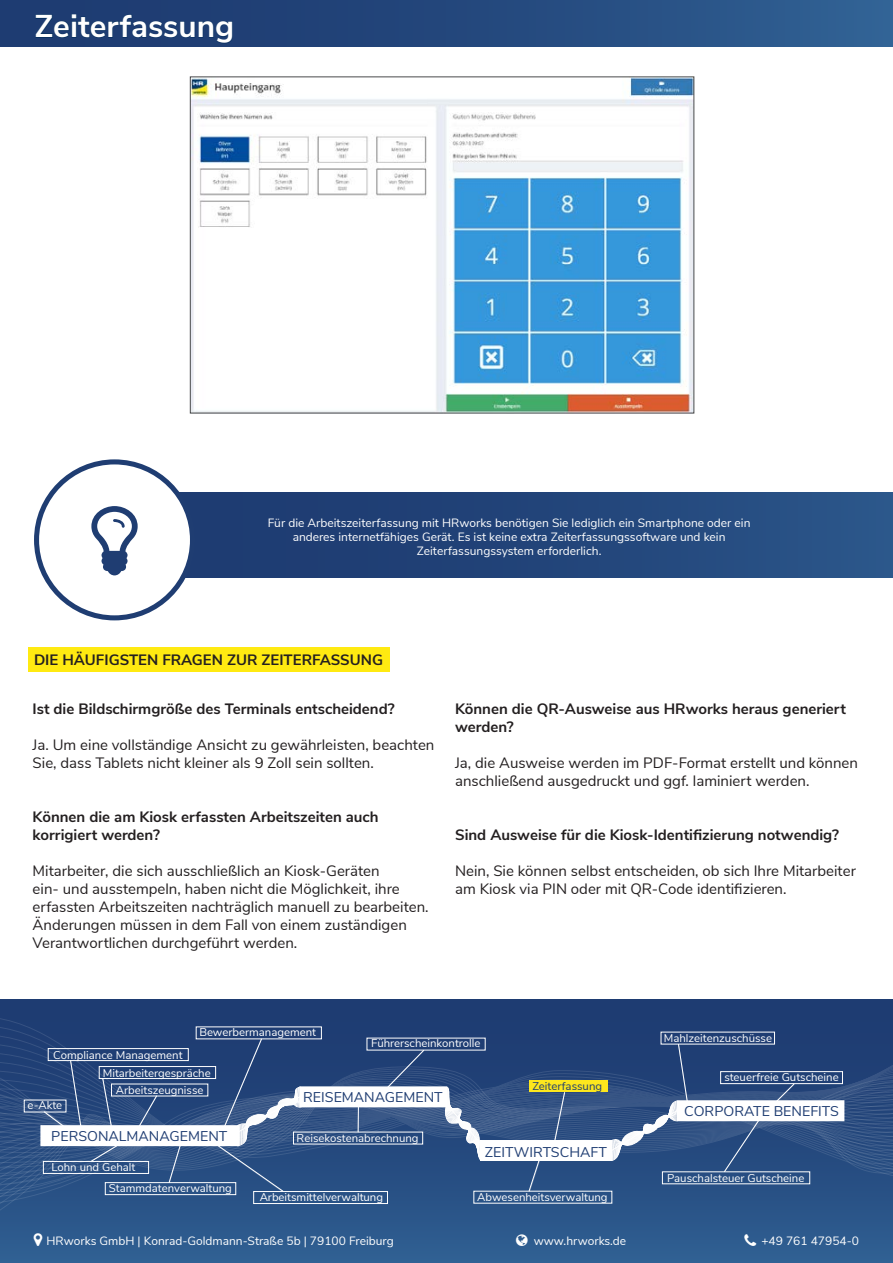
<style>
.page{position:relative;width:893px;height:1263px;background:#fff}
.page>*{position:absolute;margin:0;border:0;box-sizing:border-box;transform-origin:0 0}
.t1{font:700 31.5px "Nunito Sans";color:#fff}
.t2{font:15px/18px "Nunito Sans";color:#231f20}
.t3{font:700 15px/18px "Nunito Sans";color:#231f20}
.t4{font:14.1px "Nunito Sans";color:#1f3d72}
.t5{font:12px/14.4px "Nunito Sans";color:#fff;text-align:center}
.t6{font:11.25px/20.5px "Nunito Sans";color:#fff}
.t7{font:11.25px "Nunito Sans";color:#1f3d72}
</style>
<div class="page">
<svg style="left:0;top:999px;width:893px;height:264px;background:#295286"></svg>
<div style="left:0;top:1016px;width:893px;height:9px;background:#1e3d72"></div>
<svg style="left:0;top:1025px;width:893px;height:9px;background:#254377"></svg>
<hr style="left:0;top:1034px;width:893px;height:4px;background:#1f3d73">
<div style="left:0;top:1192px;width:893px;height:32px;background:#2a5488"></div>
<div style="left:105px;top:1182px;width:131px;height:13px;border:1px solid #fff"></div>
<div style="left:253px;top:1191px;width:135px;height:13px;border:1px solid #fff"></div>
<svg style="left:0;top:1038px;width:893px;height:154px;background:#48648f"></svg>
<div style="left:29px;top:647px;width:361px;height:25px;background:#ffea11"></div>
<div style="left:0;top:0;width:893px;height:46px;background:linear-gradient(to right,#1b356c,#2f5e91)"></div>
<div style="left:143px;top:492px;width:750px;height:85px;background:linear-gradient(to right,#1b366d,#2a5488)"></div>
<div style="left:37px;top:462px;width:155px;height:156px;background:#fff;border-radius:50%"></div>
<div style="left:34px;top:459px;width:161px;height:161px;border:5px solid #1f3d72;border-radius:50%"></div>
<svg style="left:35px;top:14px;width:198px;height:30px;background:#1a3a6f"></svg>
<img style="left:192px;top:79px;width:500px;height:332px">
<svg style="left:34px;top:1233px;width:8px;height:13px"></svg>
<svg style="left:516px;top:1234px;width:12px;height:12px"></svg>
<svg style="left:744px;top:1234px;width:12px;height:12px"></svg>
<p class="t1" style="left:35px;top:3px;width:201px">Zeiterfassung</p>
<p class="t5" style="left:268px;top:514px;width:484px">Für die Arbeitszeiterfassung mit HRworks benötigen Sie lediglich ein Smartphone oder ein anderes internetfähiges Gerät. Es ist keine extra Zeiterfassungssoftware und kein</p>
<p class="t5" style="left:417px;top:543px;width:186px">Zeiterfassungssystem erforderlich.</p>
<p class="t3" style="left:34px;top:650px;width:351px">DIE HÄUFIGSTEN FRAGEN ZUR ZEITERFASSUNG</p>
<p class="t3" style="left:33px;top:698px;width:363px">Ist die Bildschirmgröße des Terminals entscheidend?</p>
<p class="t2" style="left:33px;top:734px;width:403px">Ja. Um eine vollständige Ansicht zu gewährleisten, beachten<br>Sie, dass Tablets nicht kleiner als 9 Zoll sein sollten.</p>
<p class="t3" style="left:33px;top:806px;width:348px">Können die am Kiosk erfassten Arbeitszeiten auch</p>
<p class="t3" style="left:33px;top:824px;width:129px">korrigiert werden?</p>
<p class="t2" style="left:33px;top:860px;width:349px">Mitarbeiter, die sich ausschließlich an Kiosk-Geräten</p>
<p class="t2" style="left:33px;top:878px;width:369px">ein- und ausstempeln, haben nicht die Möglichkeit, ihre</p>
<p class="t2" style="left:33px;top:896px;width:397px">erfassten Arbeitszeiten nachträglich manuell zu bearbeiten.</p>
<p class="t2" style="left:33px;top:914px;width:376px">Änderungen müssen in dem Fall von einem zuständigen<br>Verantwortlichen durchgeführt werden.</p>
<p class="t3" style="left:455px;top:698px;width:392px">Können die QR-Ausweise aus HRworks heraus generiert werden?</p>
<p class="t2" style="left:455px;top:752px;width:404px">Ja, die Ausweise werden im PDF-Format erstellt und können anschließend ausgedruckt und ggf. laminiert werden.</p>
<p class="t3" style="left:455px;top:824px;width:385px">Sind Ausweise für die Kiosk-Identifizierung notwendig?</p>
<p class="t2" style="left:455px;top:860px;width:402px">Nein, Sie können selbst entscheiden, ob sich Ihre Mitarbeiter am Kiosk via PIN oder mit QR-Code identifizieren.</p>
<p class="t6" style="left:53px;top:1044px;width:131px">Compliance Management</p>
<p class="t6" style="left:199px;top:1021px;width:118px">Bewerbermanagement</p>
<p class="t6" style="left:103px;top:1062px;width:109px">Mitarbeitergespräche</p>
<p class="t6" style="left:371px;top:1032px;width:111px">Führerscheinkontrolle</p>
<p class="t6" style="left:116px;top:1079px;width:89px">Arbeitszeugnisse</p>
<p class="t4" style="left:51px;top:1126px;width:178px">PERSONALMANAGEMENT</p>
<p class="t6" style="left:28px;top:1094px;width:36px">e-Akte</p>
<p class="t4" style="left:303px;top:1086px;width:141px">REISEMANAGEMENT</p>
<p class="t6" style="left:297px;top:1127px;width:124px">Reisekostenabrechnung</p>
<p class="t7" style="left:532px;top:1078px;width:71px">Zeiterfassung</p>
<p class="t6" style="left:109px;top:1156px;width:125px;text-indent:-58px">Lohn und Gehalt<br>Stammdatenverwaltung</p>
<p class="t6" style="left:260px;top:1186px;width:125px">Arbeitsmittelverwaltung</p>
<p class="t4" style="left:485px;top:1141px;width:124px">ZEITWIRTSCHAFT</p>
<p class="t6" style="left:477px;top:1186px;width:132px">Abwesenheitsverwaltung</p>
<p class="t6" style="left:664px;top:1027px;width:110px">Mahlzeitenzuschüsse</p>
<p class="t6" style="left:724px;top:1066px;width:116px">steuerfreie Gutscheine</p>
<p class="t4" style="left:684px;top:1100px;width:156px">CORPORATE BENEFITS</p>
<p class="t6" style="left:667px;top:1167px;width:139px">Pauschalsteuer Gutscheine</p>
<p class="t5" style="left:47px;top:1232px;width:349px">HRworks GmbH | Konrad-Goldmann-Straße 5b | 79100 Freiburg</p>
<p class="t5" style="left:534px;top:1232px;width:94px">www.hrworks.de</p>
<p class="t5" style="left:761px;top:1232px;width:99px">+49 761 47954-0</p>
</div>
